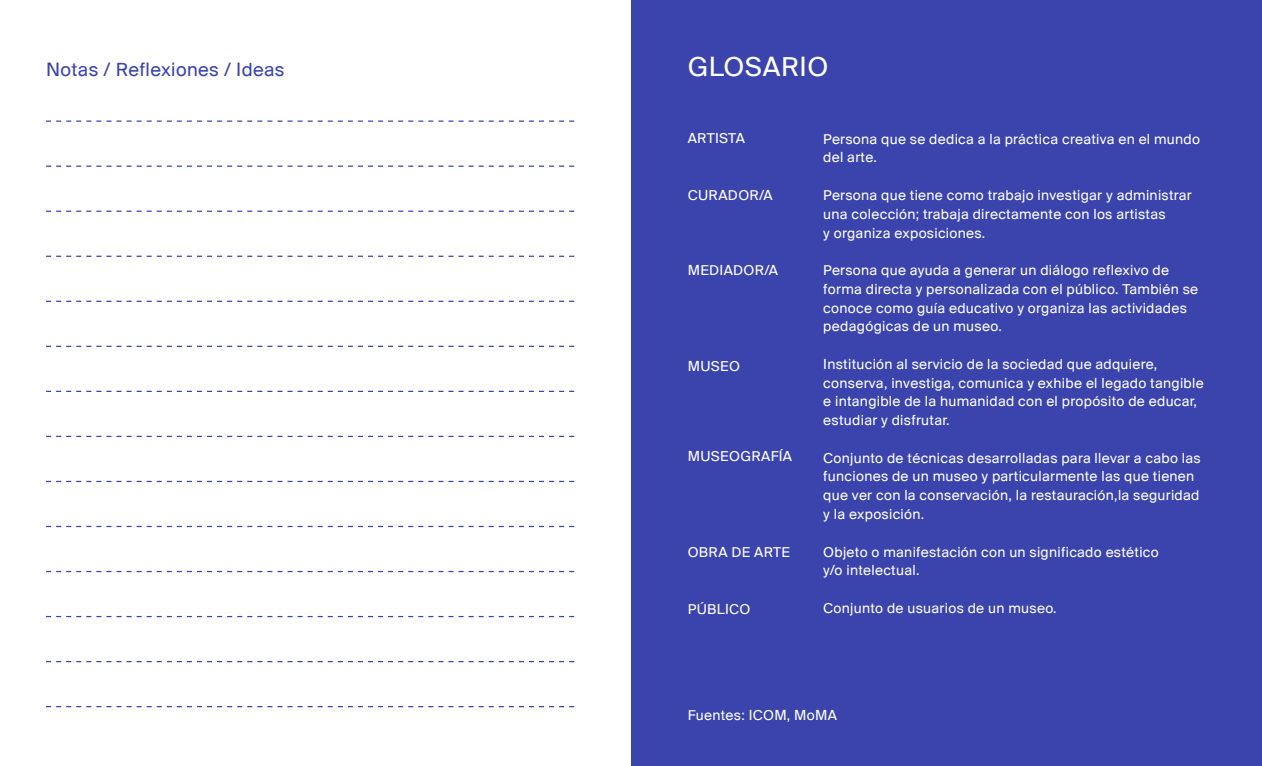
<style>
.page{position:relative;width:1262px;height:766px;background:#fff}
.page>*{position:absolute;margin:0;border:0;box-sizing:border-box;transform-origin:0 0}
.t1{font:28.75px "Suisse BP Intl";letter-spacing:.02em;color:#fff}
.t2{font:20px "Suisse BP Intl";letter-spacing:.02em;color:#3b44ac}
.t3{font:15px/18.8px "Suisse BP Intl";letter-spacing:.02em;color:#fff}
</style>
<div class="page">
<svg style="left:46px;top:120px;width:528px;height:2px"></svg>
<svg style="left:46px;top:165px;width:528px;height:2px"></svg>
<svg style="left:46px;top:210px;width:528px;height:2px"></svg>
<svg style="left:46px;top:255px;width:528px;height:2px"></svg>
<svg style="left:46px;top:300px;width:528px;height:2px"></svg>
<svg style="left:46px;top:345px;width:528px;height:2px"></svg>
<svg style="left:46px;top:390px;width:528px;height:2px"></svg>
<svg style="left:46px;top:435px;width:528px;height:2px"></svg>
<svg style="left:46px;top:480px;width:528px;height:2px"></svg>
<svg style="left:46px;top:525px;width:528px;height:2px"></svg>
<svg style="left:46px;top:570px;width:528px;height:2px"></svg>
<svg style="left:46px;top:615px;width:528px;height:2px"></svg>
<svg style="left:46px;top:661px;width:528px;height:1px"></svg>
<svg style="left:46px;top:706px;width:528px;height:1px"></svg>
<div style="left:631px;top:0;width:630px;height:765px;background:#3b44ac"></div>
<h2 class="t2" style="left:46px;top:58px;width:240px">Notas / Reflexiones / Ideas</h2>
<h1 class="t1" style="left:687px;top:50px;width:142px">GLOSARIO</h1>
<p class="t3" style="left:687px;top:128px;width:59px">ARTISTA</p>
<p class="t3" style="left:687px;top:185px;width:86px">CURADOR/A</p>
<p class="t3" style="left:687px;top:260px;width:92px">MEDIADOR/A</p>
<p class="t3" style="left:687px;top:356px;width:54px">MUSEO</p>
<p class="t3" style="left:687px;top:446px;width:106px">MUSEOGRAFÍA</p>
<p class="t3" style="left:687px;top:541px;width:104px">OBRA DE ARTE</p>
<p class="t3" style="left:687px;top:598px;width:64px">PÚBLICO</p>
<p class="t3" style="left:823px;top:129px;width:378px">Persona que se dedica a la práctica creativa en el mundo del arte.</p>
<p class="t3" style="left:823px;top:185px;width:370px">Persona que tiene como trabajo investigar y administrar una colección; trabaja directamente con los artistas<br>y organiza exposiciones.</p>
<p class="t3" style="left:823px;top:260px;width:376px">Persona que ayuda a generar un diálogo reflexivo de forma directa y personalizada con el público. También se conoce como guía educativo y organiza las actividades pedagógicas de un museo.</p>
<p class="t3" style="left:823px;top:354px;width:382px">Institución al servicio de la sociedad que adquiere, conserva, investiga, comunica y exhibe el legado tangible e intangible de la humanidad con el propósito de educar, estudiar y disfrutar.</p>
<p class="t3" style="left:823px;top:448px;width:379px">Conjunto de técnicas desarrolladas para llevar a cabo las funciones de un museo y particularmente las que tienen que ver con la conservación, la restauración,la seguridad y la exposición.</p>
<p class="t3" style="left:823px;top:541px;width:337px">Objeto o manifestación con un significado estético y/o intelectual.</p>
<p class="t3" style="left:823px;top:598px;width:235px">Conjunto de usuarios de un museo.</p>
<p class="t3" style="left:687px;top:705px;width:151px">Fuentes: ICOM, MoMA</p>
</div>
